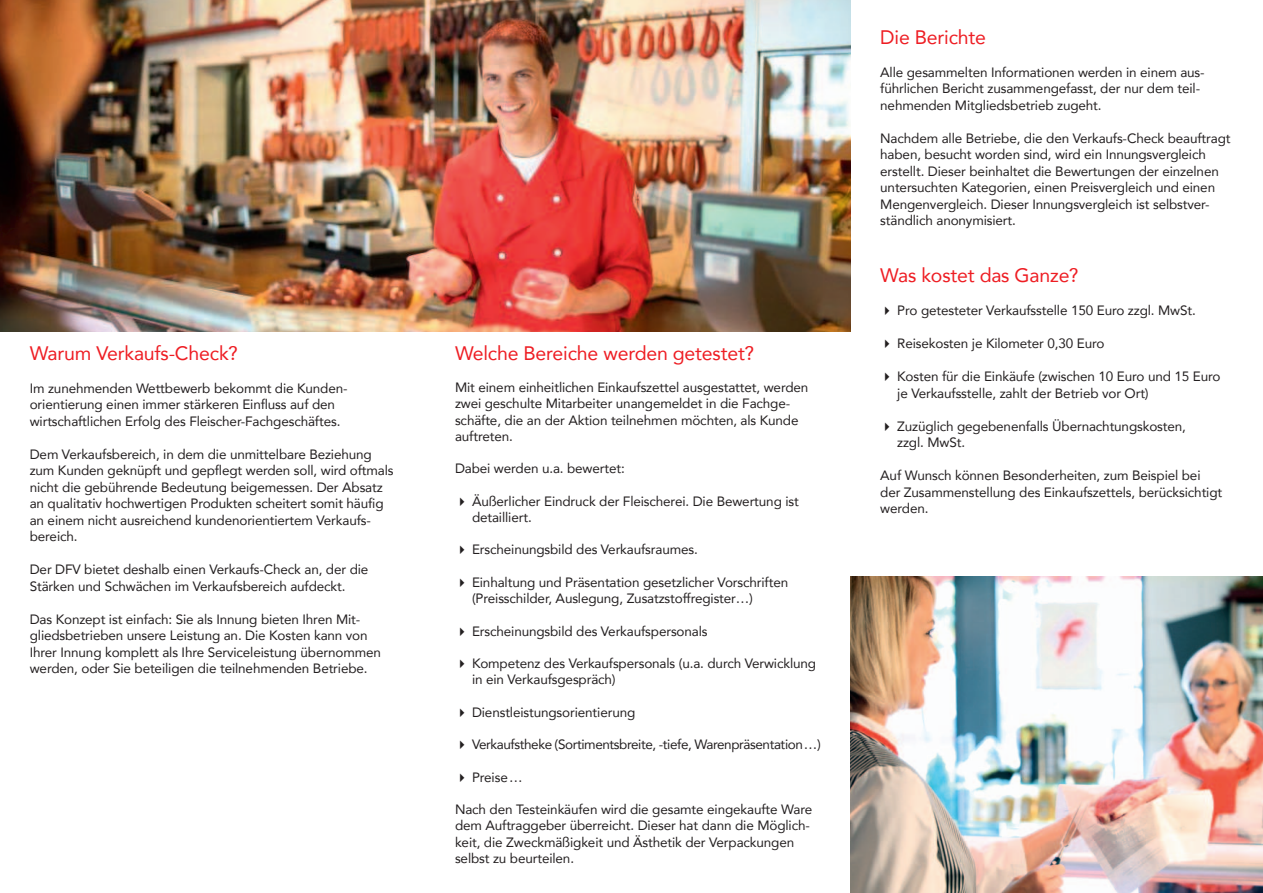
<style>
.page{position:relative;width:1263px;height:893px;background:#fff}
.page>*{position:absolute;margin:0;border:0;box-sizing:border-box;transform-origin:0 0}
.t1{font:19.5px "Avenir";letter-spacing:-.01em;color:#ee1d23}
.t2{font:13.5px/16.5px "Avenir";letter-spacing:-.01em;color:#231f20}
.t3{font:13.5px "Avenir";letter-spacing:-.03em;color:#231f20}
</style>
<div class="page">
<img style="left:0;top:0;width:850px;height:332px">
<img style="left:850px;top:576px;width:413px;height:317px">
<h1 class="t1" style="left:30px;top:337px;width:210px">Warum Verkaufs-Check?</h1>
<p class="t2" style="left:30px;top:379px;width:319px">Im zunehmenden Wettbewerb bekommt die Kunden&shy;orientierung einen immer stärkeren Einfluss auf den wirtschaftlichen Erfolg des Fleischer-Fachgeschäftes.</p>
<p class="t2" style="left:30px;top:445px;width:365px">Dem Verkaufsbereich, in dem die unmittelbare Beziehung zum Kunden geknüpft und gepflegt werden soll, wird oftmals nicht die gebührende Bedeutung beigemessen. Der Absatz an qualitativ hochwertigen Produkten scheitert somit häufig an einem nicht ausreichend kundenorientiertem Verkaufs&shy;bereich.</p>
<p class="t2" style="left:30px;top:561px;width:340px">Der DFV bietet deshalb einen Verkaufs-Check an, der die<br>Stärken und Schwächen im Verkaufsbereich aufdeckt.</p>
<p class="t2" style="left:30px;top:610px;width:353px">Das Konzept ist einfach: Sie als Innung bieten Ihren Mit&shy;gliedsbetrieben unsere Leistung an. Die Kosten kann von Ihrer Innung komplett als Ihre Serviceleistung übernommen werden, oder Sie beteiligen die teilnehmenden Betriebe.</p>
<h1 class="t1" style="left:455px;top:337px;width:301px">Welche Bereiche werden getestet?</h1>
<p class="t2" style="left:455px;top:379px;width:355px">Mit einem einheitlichen Einkaufszettel ausgestattet, werden zwei geschulte Mitarbeiter unangemeldet in die Fachge&shy;schäfte, die an der Aktion teilnehmen möchten, als Kunde auftreten.</p>
<p class="t2" style="left:455px;top:460px;width:171px">Dabei werden u.a. bewertet:</p>
<p class="t2" style="left:472px;top:493px;width:328px;text-indent:-17px">✔ Äußerlicher Eindruck der Fleischerei. Die Bewertung ist detailliert.</p>
<p class="t2" style="left:455px;top:541px;width:244px">✔ Erscheinungsbild des Verkaufsraumes.</p>
<p class="t2" style="left:472px;top:574px;width:318px;text-indent:-17px">✔ Einhaltung und Präsentation gesetzlicher Vorschriften (Preisschilder, Auslegung, Zusatzstoffregister…)</p>
<p class="t2" style="left:455px;top:622px;width:254px">✔ Erscheinungsbild des Verkaufspersonals</p>
<p class="t2" style="left:472px;top:655px;width:346px;text-indent:-17px">✔ Kompetenz des Verkaufspersonals (u.a. durch Verwicklung in ein Verkaufsgespräch)</p>
<p class="t2" style="left:455px;top:703px;width:182px">✔ Dienstleistungsorientierung</p>
<p class="t3" style="left:455px;top:734px;width:367px">✔ Verkaufstheke (Sortimentsbreite, -tiefe, Warenpräsentation…)</p>
<p class="t2" style="left:455px;top:768px;width:69px">✔ Preise…</p>
<p class="t2" style="left:455px;top:801px;width:359px">Nach den Testeinkäufen wird die gesamte eingekaufte Ware dem Auftraggeber überreicht. Dieser hat dann die Möglich&shy;keit, die Zweckmäßigkeit und Ästhetik der Verpackungen selbst zu beurteilen.</p>
<h1 class="t1" style="left:880px;top:22px;width:107px">Die Berichte</h1>
<p class="t2" style="left:880px;top:64px;width:326px">Alle gesammelten Informationen werden in einem aus&shy;führlichen Bericht zusammengefasst, der nur dem teil&shy;nehmenden Mitgliedsbetrieb zugeht.</p>
<p class="t2" style="left:880px;top:130px;width:352px">Nachdem alle Betriebe, die den Verkaufs-Check beauftragt haben, besucht worden sind, wird ein Innungsvergleich erstellt. Dieser beinhaltet die Bewertungen der einzelnen untersuchten Kategorien, einen Preisvergleich und einen Mengenvergleich. Dieser Innungsvergleich ist selbstver&shy;ständlich anonymisiert.</p>
<h1 class="t1" style="left:880px;top:260px;width:200px">Was kostet das Ganze?</h1>
<p class="t2" style="left:880px;top:302px;width:317px">✔ Pro getesteter Verkaufsstelle 150 Euro zzgl. MwSt.</p>
<p class="t2" style="left:880px;top:335px;width:226px">✔ Reisekosten je Kilometer 0,30 Euro</p>
<p class="t2" style="left:897px;top:368px;width:325px;text-indent:-17px">✔ Kosten für die Einkäufe (zwischen 10 Euro und 15 Euro je Verkaufsstelle, zahlt der Betrieb vor Ort)</p>
<p class="t2" style="left:897px;top:418px;width:290px;text-indent:-17px">✔ Zuzüglich gegebenenfalls Übernachtungskosten, zzgl. MwSt.</p>
<p class="t2" style="left:880px;top:467px;width:343px">Auf Wunsch können Besonderheiten, zum Beispiel bei der Zusammenstellung des Einkaufszettels, berücksichtigt werden.</p>
</div>
